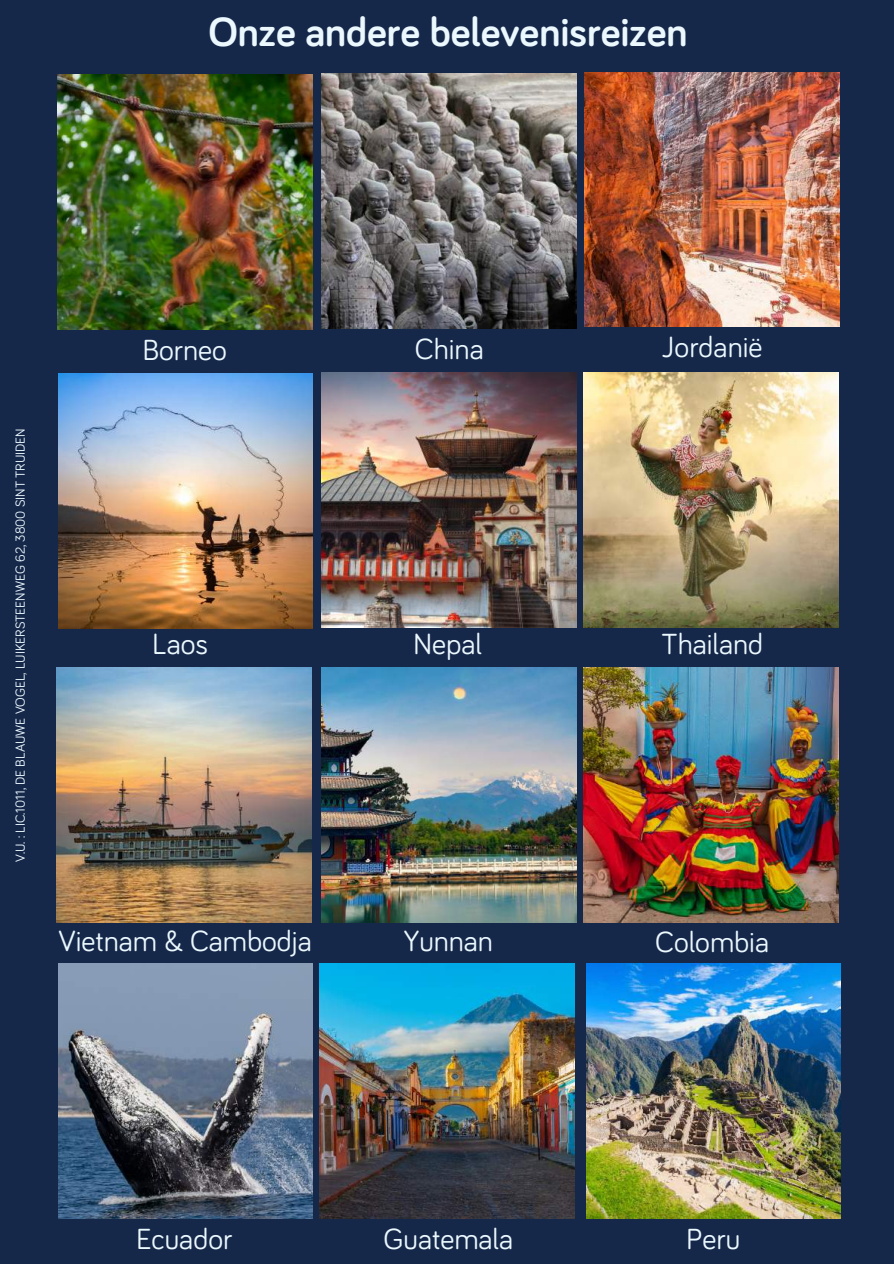
<style>
.page{position:relative;width:894px;height:1264px;background:#fff}
.page>*{position:absolute;margin:0;border:0;box-sizing:border-box;transform-origin:0 0}
.t1{font:700 42px "Bariol";color:#ebf8fe}
.t2{font:30px "Bariol";color:#ebf8fe}
.t3{font:13.5px "Bariol";color:#ebf8fe}
</style>
<div class="page">
<div style="left:0;top:0;width:893px;height:1263px;background:#16284a"></div>
<img style="left:57px;top:74px;width:255px;height:255px">
<img style="left:58px;top:374px;width:255px;height:254px">
<img style="left:322px;top:667px;width:254px;height:255px">
<img style="left:322px;top:372px;width:254px;height:255px">
<img style="left:57px;top:667px;width:254px;height:255px">
<img style="left:320px;top:963px;width:254px;height:255px">
<img style="left:583px;top:667px;width:255px;height:255px">
<img style="left:58px;top:963px;width:255px;height:255px">
<img style="left:586px;top:963px;width:254px;height:255px">
<img style="left:584px;top:72px;width:255px;height:255px">
<img style="left:583px;top:372px;width:255px;height:255px">
<img style="left:322px;top:73px;width:254px;height:255px">
<h1 class="t1" style="left:208px;top:13px;width:480px">Onze andere belevenisreizen</h1>
<p class="t3" style="left:14px;top:862px;width:435px;rotate:-90deg">V.U. : LIC.1011, DE BLAUWE VOGEL, LUIKERSTEENWEG 62, 3800 SINT TRUIDEN</p>
<p class="t2" style="left:142px;top:336px;width:86px">Borneo</p>
<p class="t2" style="left:415px;top:335px;width:70px">China</p>
<p class="t2" style="left:662px;top:333px;width:102px">Jordanië</p>
<p class="t2" style="left:152px;top:630px;width:57px">Laos</p>
<p class="t2" style="left:413px;top:630px;width:70px">Nepal</p>
<p class="t2" style="left:661px;top:630px;width:103px">Thailand</p>
<p class="t2" style="left:58px;top:927px;width:255px">Vietnam &amp; Cambodja</p>
<p class="t2" style="left:404px;top:927px;width:91px">Yunnan</p>
<p class="t2" style="left:655px;top:928px;width:115px">Colombia</p>
<p class="t2" style="left:136px;top:1225px;width:98px">Ecuador</p>
<p class="t2" style="left:383px;top:1225px;width:131px">Guatemala</p>
<p class="t2" style="left:686px;top:1225px;width:56px">Peru</p>
</div>
